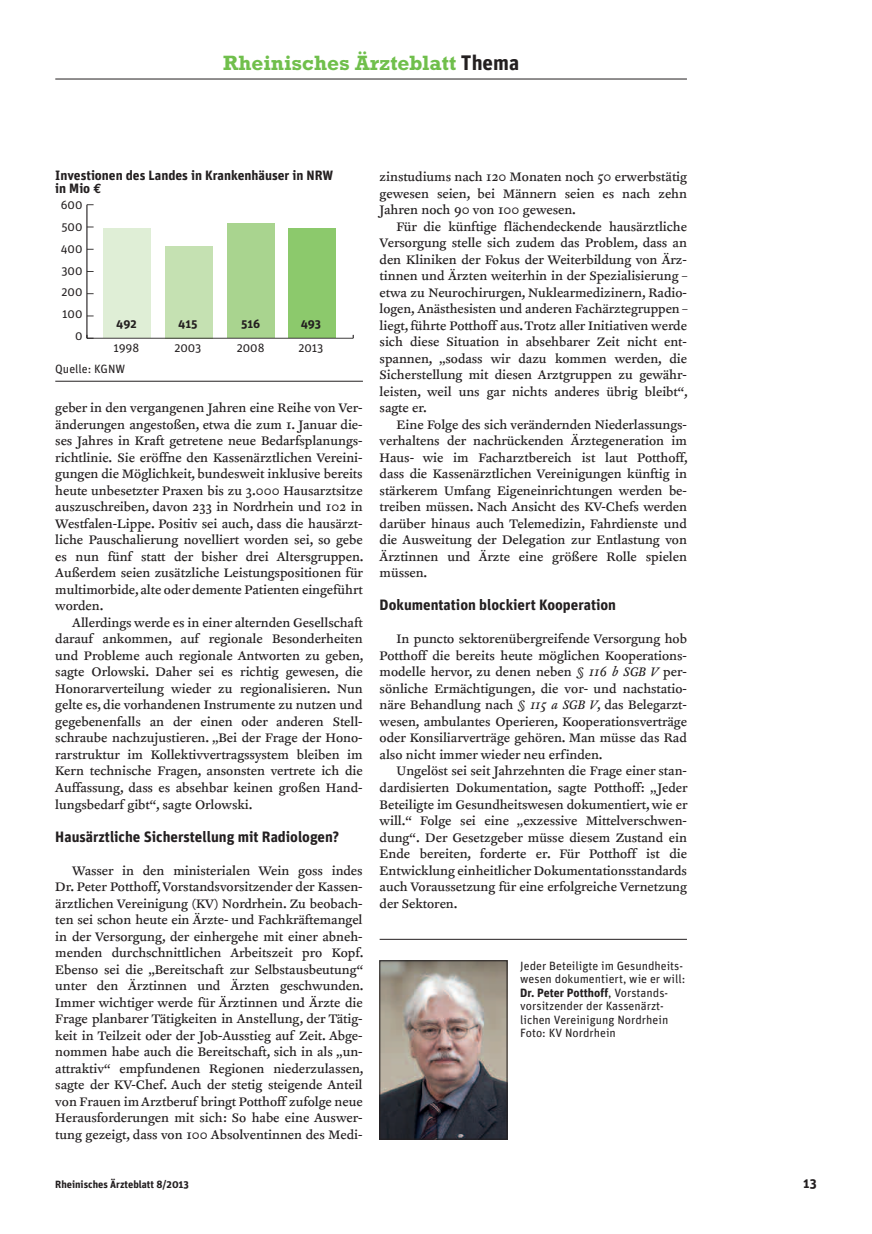
<style>
.page{position:relative;width:872px;height:1234px;background:#fff}
.page>*{position:absolute;margin:0;border:0;box-sizing:border-box;transform-origin:0 0}
.t1{font:700 21px "Rockwell";color:#70bf4c}
.t2{font:700 15px "Unit";color:#231f20}
.t3{font:14.25px/16.5px "Clifford Nine Roman";color:#231f20;text-align:justify}
.t4{font:700 13.5px/13.5px "Unit";color:#231f20}
.t5{font:12px/21.8px "Unit";color:#231f20}
.t6{font:700 12px "Unit";letter-spacing:-.005em;color:#231f20}
.t7{font:700 10.5px "Unit";color:#231f20}
.s1{font-family:"Unit";color:#231f20}
.s2{font-family:"Euro Mono"}
.s3{font-family:"Clifford Nine";font-style:italic}
.s4{font-weight:700}
</style>
<div class="page">
<hr style="left:55px;top:79px;width:632px;height:1px;background:#231f20">
<hr style="left:379px;top:938px;width:308px;height:1px;background:#231f20">
<img style="left:381px;top:962px;width:124px;height:174px">
<div style="left:379px;top:960px;width:128px;height:178px;border:1px solid #231f20"></div>
<hr style="left:87px;top:205px;width:1px;height:133px;background:#231f20">
<div style="left:288px;top:228px;width:48px;height:110px;background:#8cc96c"></div>
<div style="left:226px;top:223px;width:48px;height:115px;background:#a9d48f"></div>
<div style="left:165px;top:246px;width:48px;height:92px;background:#c5e1b2"></div>
<div style="left:103px;top:229px;width:48px;height:109px;background:#dfeed6"></div>
<hr style="left:87px;top:338px;width:266px;height:1px;background:#231f20">
<svg style="left:87px;top:335px;width:7px;height:4px"></svg>
<hr style="left:55px;top:381px;width:308px;height:1px;background:#231f20">
<h1 class="t1" style="left:223px;top:56px;width:297px">Rheinisches Ärzteblatt <span class="s1">Thema</span></h1>
<p class="t4" style="left:55px;top:170px;width:279px">Investionen des Landes in Krankenhäuser in NRW in Mio <span class="s2">€</span></p>
<p class="t5" style="left:61px;top:195px;width:23px;text-align:right">600<br>500<br>400<br>300<br>200<br>100<br>0</p>
<p class="t6" style="left:116px;top:319px;width:22px">492</p>
<p class="t6" style="left:178px;top:319px;width:21px">415</p>
<p class="t6" style="left:241px;top:319px;width:21px">516</p>
<p class="t6" style="left:301px;top:319px;width:22px">493</p>
<p class="t5" style="left:113px;top:338px;width:27px">1998</p>
<p class="t5" style="left:174px;top:338px;width:28px">2003</p>
<p class="t5" style="left:237px;top:338px;width:29px">2008</p>
<p class="t5" style="left:298px;top:338px;width:27px">2013</p>
<p class="t5" style="left:55px;top:359px;width:71px">Quelle: KGNW</p>
<p class="t3" style="left:55px;top:400px;width:310px">geber in den vergangenen Jahren eine Reihe von Ver&shy;änderungen angestoßen, etwa die zum 1. Januar die&shy;ses Jahres in Kraft getretene neue Bedarfsplanungs&shy;richtlinie. Sie eröffne den Kassenärztlichen Vereini&shy;gungen die Möglichkeit, bundesweit inklusive bereits heute unbesetzter Praxen bis zu 3.000 Hausarztsitze auszuschreiben, davon 233 in Nordrhein und 102 in Westfalen-Lippe. Positiv sei auch, dass die hausärzt&shy;liche Pauschalierung novelliert worden sei, so gebe es nun fünf statt der bisher drei Altersgruppen.<br>Außerdem seien zusätzliche Leistungspositionen für multimorbide,alte oder demente Patienten eingeführt worden.</p>
<p class="t3" style="left:55px;top:614px;width:310px;text-indent:17px">Allerdings werde es in einer alternden Gesellschaft darauf ankommen, auf regionale Besonderheiten und Probleme auch regionale Antworten zu geben, sagte Orlowski. Daher sei es richtig gewesen, die Honorarverteilung wieder zu regionalisieren. Nun gelte es, die vorhandenen Instrumente zu nutzen und gegebenenfalls an der einen oder anderen Stell&shy;schraube nachzujustieren. „Bei der Frage der Hono&shy;rarstruktur im Kollektivvertragssystem bleiben im Kern technische Fragen, ansonsten vertrete ich die Auffassung, dass es absehbar keinen großen Hand&shy;lungsbedarf gibt“, sagte Orlowski.</p>
<p class="t2" style="left:55px;top:830px;width:285px">Hausärztliche Sicherstellung mit Radiologen?</p>
<p class="t3" style="left:55px;top:862px;width:310px;text-indent:17px">Wasser in den ministerialen Wein goss indes Dr. Peter Potthoff,Vorstandsvorsitzender der Kassen&shy;ärztlichen Vereinigung (KV) Nordrhein. Zu beobach&shy;ten sei schon heute ein Ärzte- und Fachkräftemangel in der Versorgung, der einhergehe mit einer abneh&shy;menden durchschnittlichen Arbeitszeit pro Kopf.<br>Ebenso sei die „Bereitschaft zur Selbstausbeutung“ unter den Ärztinnen und Ärzten geschwunden.<br>Immer wichtiger werde für Ärztinnen und Ärzte die Frage planbarer Tätigkeiten in Anstellung, der Tätig&shy;keit in Teilzeit oder der Job-Ausstieg auf Zeit. Abge&shy;nommen habe auch die Bereitschaft, sich in als „un&shy;attraktiv“ empfundenen Regionen niederzulassen, sagte der KV-Chef. Auch der stetig steigende Anteil von Frauen im Arztberuf bringt Potthoff zufolge neue Herausforderungen mit sich: So habe eine Auswer&shy;tung gezeigt, dass von 100 Absolventinnen des Medi-</p>
<p class="t3" style="left:379px;top:169px;width:309px">zinstudiums nach 120 Monaten noch 50 erwerbstätig gewesen seien, bei Männern seien es nach zehn Jahren noch 90 von 100 gewesen.</p>
<p class="t3" style="left:379px;top:218px;width:310px;text-indent:17px">Für die künftige flächendeckende hausärztliche Versorgung stelle sich zudem das Problem, dass an den Kliniken der Fokus der Weiterbildung von Ärz&shy;tinnen und Ärzten weiterhin in der Spezialisierung – etwa zu Neurochirurgen, Nuklearmedizinern, Radio&shy;logen, Anästhesisten und anderen Fachärztegruppen – liegt,führte Potthoff aus.Trotz aller Initiativen werde sich diese Situation in absehbarer Zeit nicht ent&shy;spannen, „sodass wir dazu kommen werden, die Sicherstellung mit diesen Arztgruppen zu gewähr&shy;leisten, weil uns gar nichts anderes übrig bleibt“, sagte er.</p>
<p class="t3" style="left:379px;top:416px;width:310px;text-indent:17px">Eine Folge des sich verändernden Niederlassungs&shy;verhaltens der nachrückenden Ärztegeneration im Haus- wie im Facharztbereich ist laut Potthoff, dass die Kassenärztlichen Vereinigungen künftig in stärkerem Umfang Eigeneinrichtungen werden be&shy;treiben müssen. Nach Ansicht des KV-Chefs werden darüber hinaus auch Telemedizin, Fahrdienste und die Ausweitung der Delegation zur Entlastung von Ärztinnen und Ärzte eine größere Rolle spielen müssen.</p>
<p class="t2" style="left:379px;top:599px;width:238px">Dokumentation blockiert Kooperation</p>
<p class="t3" style="left:379px;top:631px;width:309px;text-indent:17px">In puncto sektorenübergreifende Versorgung hob Potthoff die bereits heute möglichen Kooperations&shy;modelle hervor, zu denen neben <span class="s3">§ 116 b SGB V</span> per&shy;sönliche Ermächtigungen, die vor- und nachstatio&shy;näre Behandlung nach <span class="s3">§ 115 a SGB V</span>, das Belegarzt&shy;wesen, ambulantes Operieren, Kooperationsverträge oder Konsiliarverträge gehören. Man müsse das Rad also nicht immer wieder neu erfinden.</p>
<p class="t3" style="left:379px;top:763px;width:309px;text-indent:17px">Ungelöst sei seit Jahrzehnten die Frage einer stan&shy;dardisierten Dokumentation, sagte Potthoff: „Jeder Beteiligte im Gesundheitswesen dokumentiert,wie er will.“ Folge sei eine „exzessive Mittelverschwen&shy;dung“. Der Gesetzgeber müsse diesem Zustand ein Ende bereiten, forderte er. Für Potthoff ist die Entwicklung einheitlicher Dokumentationsstandards auch Voraussetzung für eine erfolgreiche Vernetzung der Sektoren.</p>
<p class="t5" style="left:520px;top:959px;width:166px;line-height:13.5px">Jeder Beteiligte im Gesundheits&shy;wesen dokumentiert, wie er will:<br><span class="s4">Dr. Peter Potthoff</span>, Vorstands&shy;vorsitzender der Kassenärzt&shy;lichen Vereinigung Nordrhein<br>Foto: KV Nordrhein</p>
<p class="t7" style="left:55px;top:1180px;width:135px">Rheinisches Ärzteblatt 8/2013</p>
<p class="t4" style="left:803px;top:1177px;width:15px">13</p>
</div>
